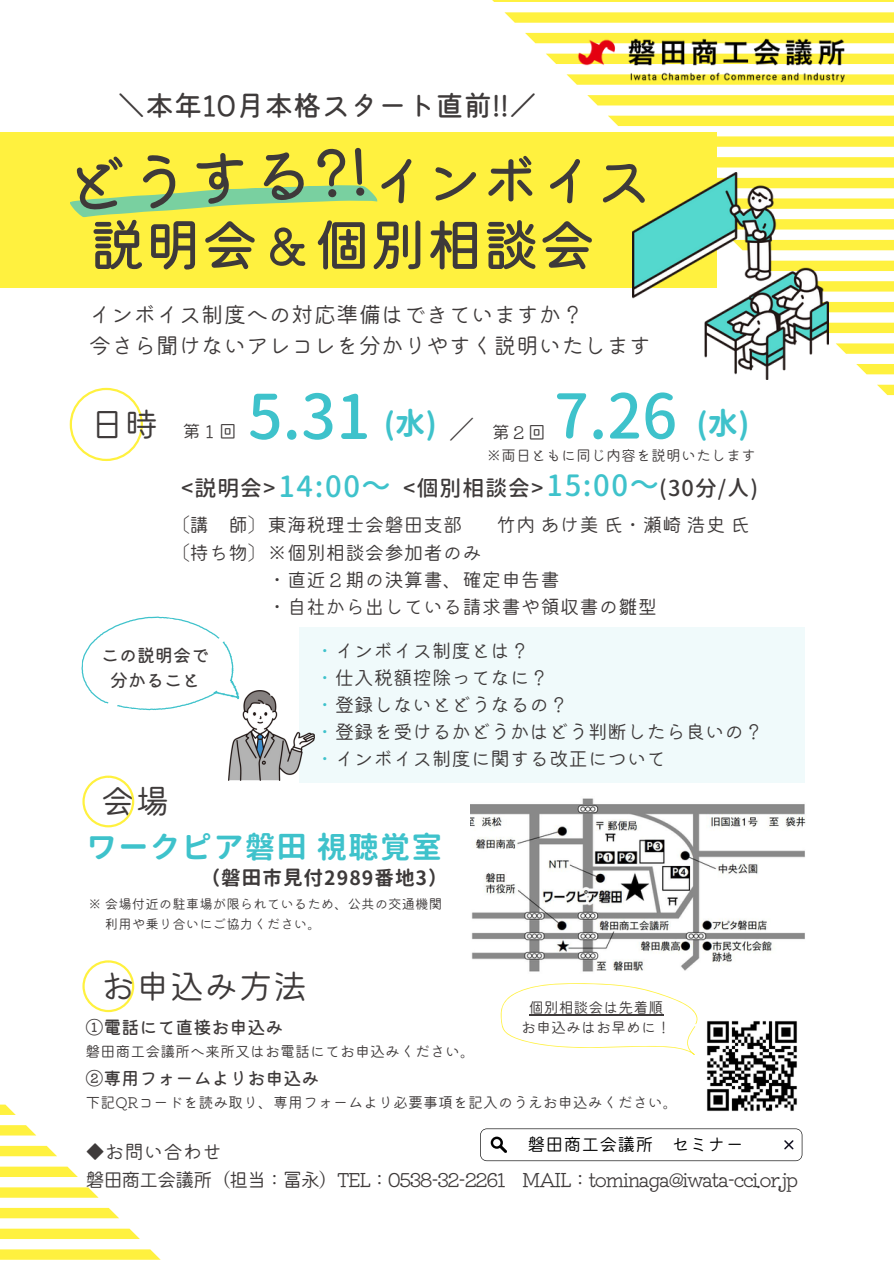
<style>
.page{position:relative;width:894px;height:1264px;background:#fff}
.page>*{position:absolute;margin:0;border:0;box-sizing:border-box;transform-origin:0 0}
.t1{font:62.1px "Mamelon 5 Hi Regular";color:#3e3a3a}
.t2{font:500 61.5px "Gen Jyuu Gothic";color:#3ec2cb}
.t3{font:56.1px "Mamelon 5 Hi Regular";color:#3e3a3a}
.t4{font:34.5px "Mamelon 3 Hi Regular";color:#3e3a3a}
.t5{font:700 30.3px "Gen Jyuu Gothic";color:#3ec2cb}
.t6{font:700 30px "Gen Jyuu Gothic";letter-spacing:.055em;color:#3ec2cb}
.t7{font:500 29.25px "Gen Jyuu Gothic";letter-spacing:.055em;color:#3ec2cb}
.t8{font:28.35px "Mamelon 5 Hi Regular";color:#3e3a3a}
.t9{font:28.35px "Mamelon 3 Hi Regular";color:#3e3a3a}
.t10{font:22.5px "Mamelon 3 Hi Regular";color:#3e3a3a}
.t11{font:500 21.75px "Gen Jyuu Gothic";letter-spacing:.055em;color:#3e3a3a}
.t12{font:19.5px "Mamelon 3 Hi Regular";color:#3e3a3a}
.t13{font:19.5px "Mamelon 3 Hi Regular";letter-spacing:-.08em;color:#3e3a3a}
.t14{font:700 19.5px "Gen Jyuu Gothic";letter-spacing:.055em;color:#3e3a3a}
.t15{font:19.5px "Mamelon 3 Hi Regular";letter-spacing:.125em;color:#3e3a3a}
.t16{font:18px "Mamelon 5 Hi Regular";color:#3e3a3a}
.t17{font:18px "Mamelon 3 Hi Regular";color:#000}
.t18{font:17.85px "Mamelon 3 Hi Regular";color:#3e3a3a}
.t19{font:15px "Mamelon 3 Hi Regular";color:#3e3a3a}
.t20{font:13.5px "Mamelon 3 Hi Regular";color:#3e3a3a}
.s1{color:#3ec2cb}
</style>
<div class="page">
<svg style="left:0;top:1104px;width:15px;height:10px"></svg>
<svg style="left:0;top:1125px;width:36px;height:10px"></svg>
<svg style="left:0;top:1145px;width:57px;height:11px"></svg>
<svg style="left:0;top:1166px;width:77px;height:10px"></svg>
<svg style="left:0;top:1187px;width:98px;height:10px"></svg>
<svg style="left:0;top:1207px;width:119px;height:11px"></svg>
<svg style="left:0;top:1228px;width:139px;height:10px"></svg>
<svg style="left:0;top:1249px;width:160px;height:10px;background:#fff14c"></svg>
<div style="left:0;top:133px;width:716px;height:154px;background:#fff13f"></div>
<svg style="left:877px;top:385px;width:16px;height:10px"></svg>
<svg style="left:856px;top:364px;width:37px;height:10px"></svg>
<svg style="left:836px;top:343px;width:57px;height:11px"></svg>
<svg style="left:828px;top:323px;width:65px;height:10px"></svg>
<svg style="left:828px;top:302px;width:65px;height:10px"></svg>
<svg style="left:828px;top:281px;width:65px;height:10px"></svg>
<svg style="left:828px;top:261px;width:65px;height:10px"></svg>
<svg style="left:828px;top:240px;width:65px;height:10px"></svg>
<svg style="left:828px;top:219px;width:65px;height:10px"></svg>
<svg style="left:828px;top:198px;width:65px;height:11px"></svg>
<svg style="left:828px;top:178px;width:65px;height:10px"></svg>
<svg style="left:716px;top:157px;width:177px;height:10px;background:#fff141"></svg>
<svg style="left:716px;top:136px;width:177px;height:11px;background:#fff149"></svg>
<div style="left:608px;top:116px;width:285px;height:10px;background:#fff13f"></div>
<svg style="left:587px;top:95px;width:306px;height:10px;background:#fff144"></svg>
<svg style="left:566px;top:74px;width:327px;height:11px"></svg>
<svg style="left:546px;top:54px;width:347px;height:10px"></svg>
<div style="left:525px;top:33px;width:368px;height:10px;background:#fff13f"></div>
<svg style="left:504px;top:12px;width:389px;height:11px;background:#fff14c"></svg>
<svg style="left:492px;top:0;width:401px;height:2px"></svg>
<svg style="left:480px;top:1128px;width:322px;height:33px"></svg>
<svg style="left:82px;top:960px;width:52px;height:52px"></svg>
<img style="left:632px;top:172px;width:196px;height:207px">
<svg style="left:500px;top:983px;width:197px;height:72px"></svg>
<img style="left:577px;top:39px;width:267px;height:43px">
<svg style="left:70px;top:388px;width:73px;height:73px"></svg>
<svg style="left:70px;top:185px;width:308px;height:33px"></svg>
<img style="left:470px;top:798px;width:336px;height:174px">
<svg style="left:82px;top:775px;width:52px;height:52px"></svg>
<div style="left:299px;top:627px;width:505px;height:155px;background:#f0fafb"></div>
<svg style="left:81px;top:616px;width:156px;height:95px"></svg>
<img style="left:228px;top:690px;width:87px;height:90px">
<img style="left:697px;top:1016px;width:100px;height:95px">
<hr style="left:528px;top:1014px;width:135px;height:1px;background:#3e3a3a">
<p class="t8" style="left:117px;top:91px;width:421px">＼本年10月本格スタート直前!!／</p>
<p class="t1" style="left:64px;top:155px;width:305px;rotate:-3deg">どうする?!</p>
<p class="t3" style="left:370px;top:152px;width:282px">インボイス</p>
<p class="t3" style="left:89px;top:216px;width:507px">説明会＆個別相談会</p>
<p class="t10" style="left:89px;top:303px;width:496px">インボイス制度への対応準備はできていますか？</p>
<p class="t10" style="left:89px;top:334px;width:564px">今さら聞けないアレコレを分かりやすく説明いたします</p>
<p class="t4" style="left:90px;top:406px;width:70px">日時</p>
<p class="t2" style="left:554px;top:372px;width:125px">7.26</p>
<p class="t2" style="left:247px;top:373px;width:125px">5.31</p>
<p class="t11" style="left:181px;top:472px;width:96px">&lt;説明会&gt;</p>
<p class="t11" style="left:403px;top:472px;width:142px">&lt;個別相談会&gt;</p>
<p class="t11" style="left:659px;top:472px;width:100px">(30分/人)</p>
<p class="t5" style="left:383px;top:402px;width:55px">(水)</p>
<p class="t5" style="left:696px;top:402px;width:55px">(水)</p>
<p class="t9" style="left:447px;top:415px;width:30px">／</p>
<p class="t18" style="left:183px;top:423px;width:55px">第１回</p>
<p class="t18" style="left:492px;top:423px;width:55px">第２回</p>
<p class="t19" style="left:486px;top:448px;width:271px">※両日ともに同じ内容を説明いたします</p>
<p class="t7" style="left:278px;top:466px;width:114px">14:00～</p>
<p class="t7" style="left:546px;top:465px;width:114px">15:00～</p>
<p class="t12" style="left:170px;top:514px;width:294px">〔講 師〕東海税理士会磐田支部</p>
<p class="t15" style="left:496px;top:514px;width:249px">竹内あけ美氏・瀬崎浩史氏</p>
<p class="t12" style="left:170px;top:543px;width:313px">〔持ち物〕※個別相談会参加者のみ</p>
<p class="t12" style="left:267px;top:570px;width:294px">・直近２期の決算書、確定申告書</p>
<p class="t12" style="left:267px;top:597px;width:391px">・自社から出している請求書や領収書の雛型</p>
<p class="t16" style="left:101px;top:646px;width:109px">この説明会で</p>
<p class="t16" style="left:110px;top:671px;width:91px">分かること</p>
<p class="t12" style="left:315px;top:640px;width:216px"><span class="s1">・</span>インボイス制度とは？</p>
<p class="t12" style="left:315px;top:667px;width:235px"><span class="s1">・</span>仕入税額控除ってなに？</p>
<p class="t12" style="left:315px;top:694px;width:255px"><span class="s1">・</span>登録しないとどうなるの？</p>
<p class="t12" style="left:315px;top:721px;width:449px"><span class="s1">・</span>登録を受けるかどうかはどう判断したら良いの？</p>
<p class="t12" style="left:315px;top:748px;width:352px"><span class="s1">・</span>インボイス制度に関する改正について</p>
<p class="t4" style="left:101px;top:783px;width:70px">会場</p>
<p class="t6" style="left:87px;top:826px;width:356px">ワークピア磐田視聴覚室</p>
<p class="t14" style="left:201px;top:863px;width:248px">（磐田市見付2989番地3）</p>
<p class="t20" style="left:88px;top:897px;width:355px">※ 会場付近の駐車場が限られているため、公共の交通機関</p>
<p class="t20" style="left:105px;top:917px;width:217px">利用や乗り合いにご協力ください。</p>
<p class="t4" style="left:101px;top:968px;width:208px">お申込み方法</p>
<p class="t16" style="left:85px;top:1018px;width:199px">①電話にて直接お申込み</p>
<p class="t19" style="left:85px;top:1043px;width:391px">磐田商工会議所へ来所又はお電話にてお申込みください。</p>
<p class="t19" style="left:528px;top:999px;width:136px">個別相談会は先着順</p>
<p class="t19" style="left:521px;top:1020px;width:151px">お申込みはお早めに！</p>
<p class="t16" style="left:85px;top:1069px;width:235px">②専用フォームよりお申込み</p>
<p class="t19" style="left:85px;top:1094px;width:593px">下記QRコードを読み取り、専用フォームより必要事項を記入のうえお申込みください。</p>
<p class="t17" style="left:527px;top:1135px;width:218px">磐田商工会議所 セミナー</p>
<p class="t12" style="left:85px;top:1142px;width:138px">◆お問い合わせ</p>
<p class="t13" style="left:85px;top:1170px;width:714px">磐田商工会議所（担当：冨永）TEL：0538-32-2261 MAIL：tominaga@iwata-cci.or.jp</p>
</div>
